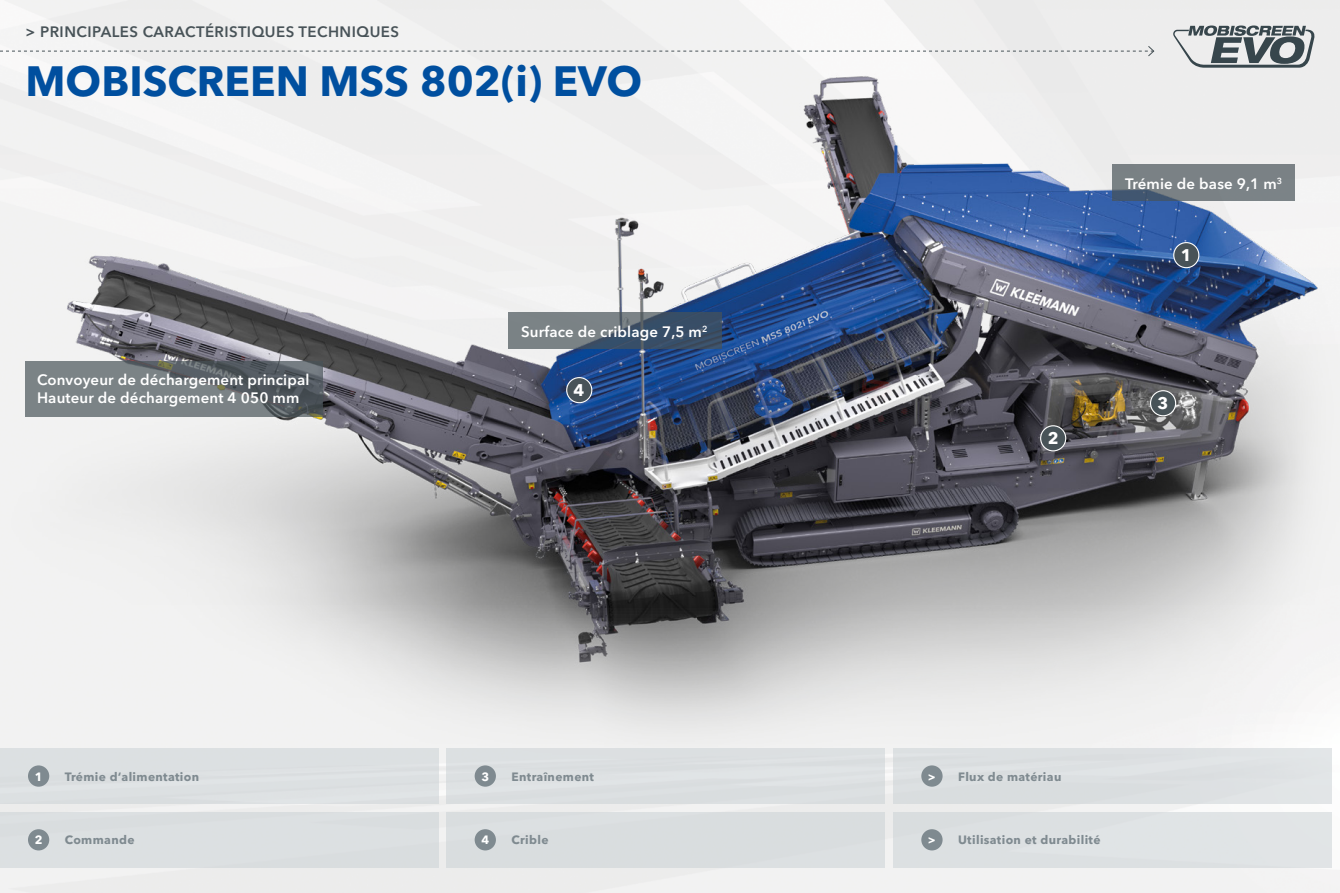
<style>
.page{position:relative;width:1340px;height:893px;background:#fff}
.page>*{position:absolute;margin:0;border:0;box-sizing:border-box;transform-origin:0 0}
.t1{font:700 42px "Avenir Next LT Pro";color:#004f9f}
.t2{font:700 16.8px "Avenir Next LT Pro";color:#fff}
.t3{font:600 15px/18px "Avenir Next LT Pro";letter-spacing:.01em;color:#fff}
.t4{font:600 15px "Avenir Next LT Pro";letter-spacing:.03em;color:#485358}
.t5{font:700 12px "Avenir Next LT Pro";letter-spacing:.03em;color:#7f8a90}
.t6{font:700 12px "Avenir Next LT Pro";color:#fff}
.s1{color:#fff}
</style>
<div class="page">
<img style="left:0;top:46px;width:1339px;height:796px">
<div style="left:1150px;top:391px;width:25px;height:25px;background:#485358;border-radius:50%"></div>
<div style="left:1149px;top:390px;width:27px;height:26px;border:1px solid #fff;border-radius:50%"></div>
<div style="left:1040px;top:426px;width:25px;height:25px;background:#485358;border-radius:50%"></div>
<div style="left:1040px;top:425px;width:26px;height:26px;border:1px solid #fff;border-radius:50%"></div>
<div style="left:1173px;top:243px;width:25px;height:25px;background:#485358;border-radius:50%"></div>
<div style="left:1173px;top:242px;width:26px;height:26px;border:1px solid #fff;border-radius:50%"></div>
<div style="left:566px;top:378px;width:26px;height:25px;background:#485358;border-radius:50%"></div>
<div style="left:566px;top:377px;width:26px;height:26px;border:1px solid #fff;border-radius:50%"></div>
<svg style="left:0;top:45px;width:1154px;height:12px"></svg>
<svg style="left:1173px;top:26px;width:141px;height:42px;background:#979ea1"></svg>
<div style="left:893px;top:748px;width:438px;height:56px;background:#dce0e2"></div>
<div style="left:921px;top:765px;width:21px;height:22px;background:#7f8a90;border-radius:50%"></div>
<div style="left:893px;top:812px;width:438px;height:55px;background:#e0e4e5"></div>
<div style="left:921px;top:829px;width:21px;height:21px;background:#7f8a90;border-radius:50%"></div>
<div style="left:0;top:812px;width:438px;height:55px;background:#dce0e1"></div>
<div style="left:28px;top:829px;width:21px;height:21px;background:#7f8a90;border-radius:50%"></div>
<div style="left:446px;top:748px;width:438px;height:56px;background:#dce0e1"></div>
<div style="left:474px;top:765px;width:22px;height:22px;background:#7f8a90;border-radius:50%"></div>
<div style="left:0;top:748px;width:438px;height:56px;background:#dce0e2"></div>
<div style="left:28px;top:765px;width:21px;height:22px;background:#7f8a90;border-radius:50%"></div>
<div style="left:446px;top:812px;width:438px;height:55px;background:#d9dddf"></div>
<div style="left:474px;top:829px;width:22px;height:21px;background:#7f8a90;border-radius:50%"></div>
<svg style="left:508px;top:313px;width:214px;height:36px;background:#5a6876"></svg>
<svg style="left:25px;top:361px;width:298px;height:56px;background:#6d7478"></svg>
<svg style="left:1112px;top:164px;width:182px;height:37px;background:#757d83"></svg>
<p class="t4" style="left:26px;top:22px;width:375px">&gt; PRINCIPALES CARACTÉRISTIQUES TECHNIQUES</p>
<h1 class="t1" style="left:26px;top:56px;width:618px">MOBISCREEN MSS 802(i) EVO</h1>
<p class="t3" style="left:37px;top:371px;width:274px">Convoyeur de déchargement principal<br>Hauteur de déchargement 4 050 mm</p>
<p class="t3" style="left:521px;top:322px;width:188px">Surface de criblage 7,5 m<sup>2</sup></p>
<p class="t2" style="left:573px;top:380px;width:12px">4</p>
<p class="t2" style="left:1047px;top:428px;width:12px">2</p>
<p class="t3" style="left:1125px;top:174px;width:158px">Trémie de base 9,1 m<sup>3</sup></p>
<p class="t2" style="left:1180px;top:245px;width:12px">1</p>
<p class="t2" style="left:1157px;top:393px;width:12px">3</p>
<p class="t6" style="left:35px;top:769px;width:9px">1</p>
<p class="t5" style="left:65px;top:769px;width:136px">Trémie d‘alimentation</p>
<p class="t6" style="left:481px;top:769px;width:9px">3</p>
<p class="t5" style="left:511px;top:769px;width:84px">Entraînement</p>
<p class="t5" style="left:927px;top:769px;width:135px"><span class="s1">&gt;</span> Flux de matériau</p>
<p class="t6" style="left:35px;top:833px;width:9px">2</p>
<p class="t5" style="left:65px;top:833px;width:71px">Commande</p>
<p class="t5" style="left:927px;top:833px;width:174px"><span class="s1">&gt;</span> Utilisation et durabilité</p>
<p class="t6" style="left:481px;top:833px;width:9px">4</p>
<p class="t5" style="left:511px;top:833px;width:39px">Crible</p>
</div>
